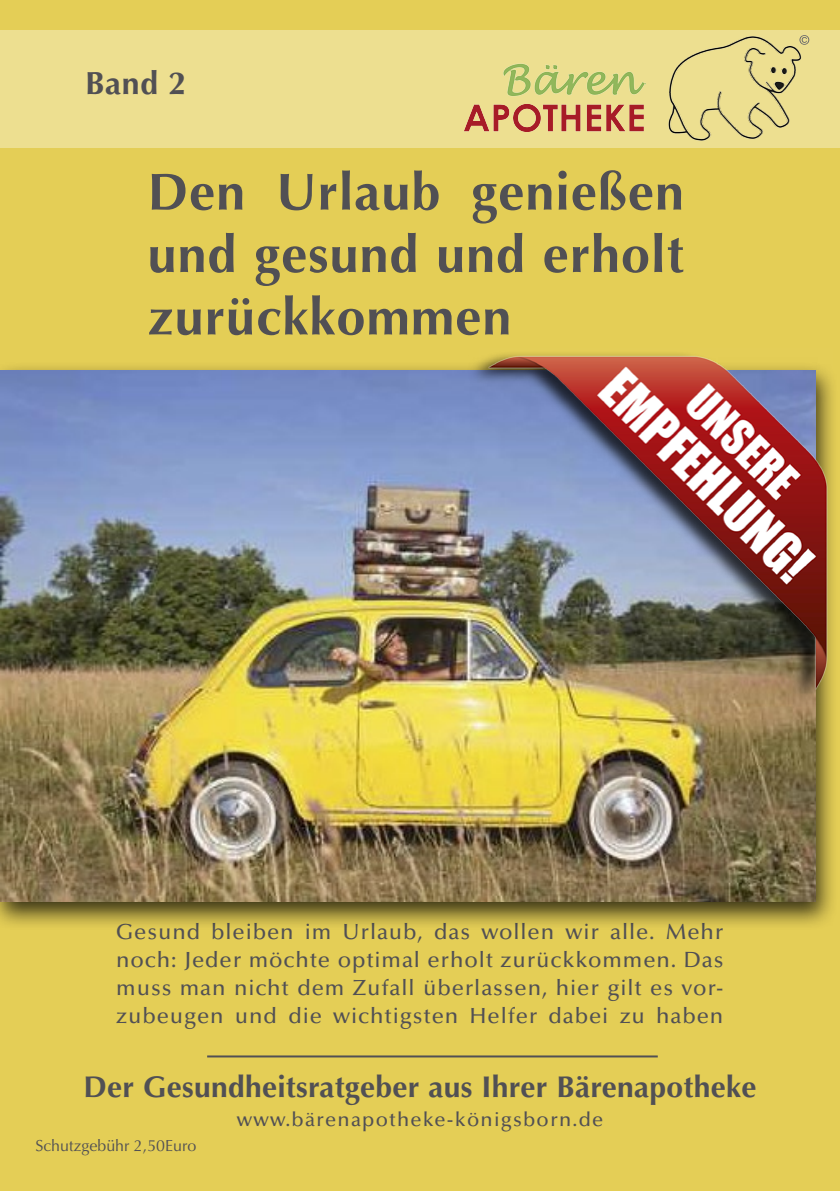
<style>
.page{position:relative;width:840px;height:1191px;background:#fff}
.page>*{position:absolute;margin:0;border:0;box-sizing:border-box;transform-origin:0 0}
.Haedlien_-_groß{font:700 52px/62.4px "Optima";letter-spacing:.02em;color:#515054;text-align:justify}
.Haedline{font:700 32px "Optima";color:#515054}
.Haedline-2{font:700 30px "Optima";letter-spacing:.01em;color:#515054}
.kleine_schrift{font:500 22px/28px "Optima";letter-spacing:.04em;color:#515054;text-align:justify}
.kleine_schrift-2{font:500 20px "Optima";letter-spacing:.06em;color:#515054}
.kleine_schrift-3{font:16px "Optima";color:#515054}
</style>
<div class="page">
<div style="left:0;top:0;width:839px;height:1191px;background:#e4ce56"></div>
<div style="left:0;top:30px;width:839px;height:117px;background:#eddf90"></div>
<div style="left:0;top:361px;width:838px;height:569px;background:#000;opacity:.75"></div>
<img style="left:0;top:370px;width:814px;height:531px">
<div style="left:462px;top:350px;width:364px;height:363px;background:#000;opacity:.75"></div>
<img style="left:479px;top:348px;width:356px;height:356px">
<hr style="left:207px;top:1055px;width:450px;height:2px;background:#515054">
<img style="left:503px;top:63px;width:142px;height:33px">
<img style="left:464px;top:104px;width:180px;height:28px">
<img style="left:668px;top:36px;width:134px;height:104px">
<svg style="left:799px;top:35px;width:9px;height:10px"></svg>
<p class="Haedline" style="left:85px;top:64px;width:103px">Band 2</p>
<p class="Haedlien_-_groß" style="left:147px;top:161px;width:537px">Den Urlaub genießen und gesund und erholt zurückkommen</p>
<p class="kleine_schrift" style="left:116px;top:918px;width:608px">Gesund bleiben im Urlaub, das wollen wir alle. Mehr noch: Jeder möchte optimal erholt zurückkommen. Das muss man nicht dem Zufall überlassen, hier gilt es vor&shy;zubeugen und die wichtigsten Helfer dabei zu haben</p>
<p class="Haedline-2" style="left:83px;top:1069px;width:674px">Der Gesundheitsratgeber aus Ihrer Bärenapotheke</p>
<p class="kleine_schrift-2" style="left:236px;top:1107px;width:368px">www.bärenapotheke-königsborn.de</p>
<p class="kleine_schrift-3" style="left:35px;top:1136px;width:162px">Schutzgebühr 2,50Euro</p>
</div>
